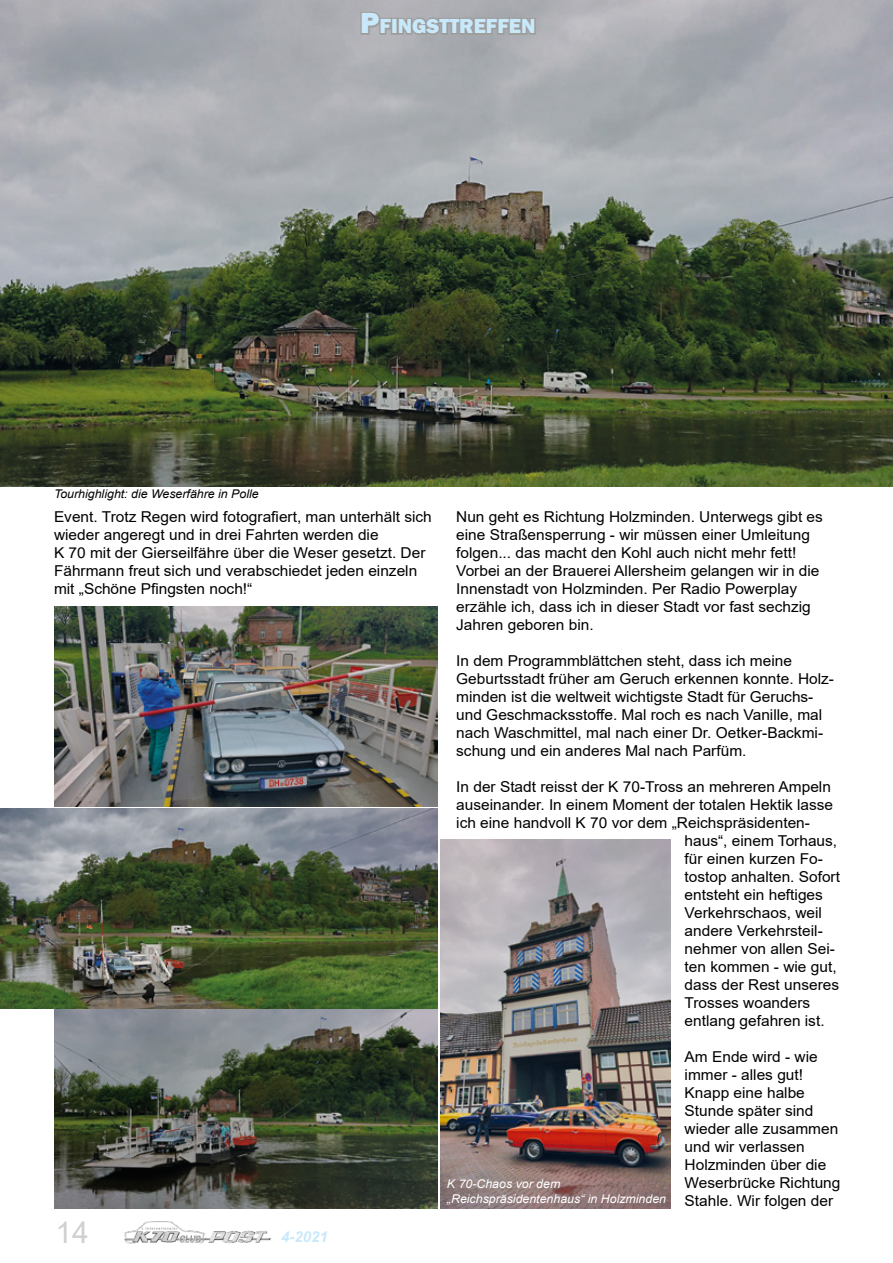
<style>
.page{position:relative;width:893px;height:1263px;background:#fff}
.page>*{position:absolute;margin:0;border:0;box-sizing:border-box;transform-origin:0 0}
.t1{font:30px "Arial";color:#d0d0d0}
.t2{font:800 21px "Franklin Gothic";color:#c9e9fb}
.t3{font:15px/18px "Arial";color:#000}
.t4{font:italic 700 15px "Arial";color:#c9e9fb}
.t5{font:italic 12px/14.4px "Arial";color:#fff}
.t6{font:italic 12px "Arial";color:#000}
.s1{font-size:30px}
</style>
<div class="page">
<img style="left:124px;top:1221px;width:146px;height:22px">
<img style="left:54px;top:606px;width:383px;height:200px">
<img style="left:0;top:0;width:893px;height:486px">
<svg style="left:359px;top:0;width:180px;height:52px;background:#a8a9ac"></svg>
<img style="left:0;top:808px;width:437px;height:200px">
<img style="left:54px;top:1010px;width:383px;height:199px">
<img style="left:440px;top:839px;width:231px;height:369px">
<h2 class="t2" style="left:360px;top:13px;width:177px"><span class="s1">P</span>FINGSTTREFFEN</h2>
<p class="t6" style="left:54px;top:486px;width:206px">Tourhighlight: die Weserfähre in Polle</p>
<p class="t3" style="left:54px;top:508px;width:379px">Event. Trotz Regen wird fotografiert, man unterhält sich wieder angeregt und in drei Fahrten werden die<br>K 70 mit der Gierseilfähre über die Weser gesetzt. Der Fährmann freut sich und verabschiedet jeden einzeln mit „Schöne Pfingsten noch!“</p>
<p class="t3" style="left:456px;top:508px;width:368px">Nun geht es Richtung Holzminden. Unterwegs gibt es eine Straßensperrung - wir müssen einer Umleitung folgen... das macht den Kohl auch nicht mehr fett!<br>Vorbei an der Brauerei Allersheim gelangen wir in die Innenstadt von Holzminden. Per Radio Powerplay erzähle ich, dass ich in dieser Stadt vor fast sechzig Jahren geboren bin.</p>
<p class="t3" style="left:456px;top:652px;width:379px">In dem Programmblättchen steht, dass ich meine Geburtsstadt früher am Geruch erkennen konnte. Holz&shy;minden ist die weltweit wichtigste Stadt für Geruchs&shy;und Geschmacksstoffe. Mal roch es nach Vanille, mal nach Waschmittel, mal nach einer Dr. Oetker-Backmi&shy;schung und ein anderes Mal nach Parfüm.</p>
<p class="t3" style="left:456px;top:778px;width:376px">In der Stadt reisst der K 70-Tross an mehreren Ampeln</p>
<p class="t3" style="left:456px;top:796px;width:378px">auseinander. In einem Moment der totalen Hektik lasse</p>
<p class="t3" style="left:456px;top:814px;width:355px">ich eine handvoll K 70 vor dem „Reichspräsidenten-</p>
<p class="t3" style="left:685px;top:832px;width:154px">haus“, einem Torhaus,</p>
<p class="t3" style="left:685px;top:850px;width:140px">für einen kurzen Fo-</p>
<p class="t3" style="left:685px;top:868px;width:157px">tostop anhalten. Sofort</p>
<p class="t3" style="left:685px;top:886px;width:140px">entsteht ein heftiges</p>
<p class="t3" style="left:685px;top:904px;width:139px">Verkehrschaos, weil</p>
<p class="t3" style="left:685px;top:922px;width:140px">andere Verkehrsteil-</p>
<p class="t3" style="left:685px;top:940px;width:152px">nehmer von allen Sei-</p>
<p class="t3" style="left:685px;top:958px;width:153px">ten kommen - wie gut,</p>
<p class="t3" style="left:685px;top:976px;width:156px">dass der Rest unseres</p>
<p class="t3" style="left:685px;top:994px;width:127px">Trosses woanders</p>
<p class="t3" style="left:685px;top:1012px;width:141px">entlang gefahren ist.</p>
<p class="t3" style="left:685px;top:1048px;width:157px">Am Ende wird - wie immer - alles gut!<br>Knapp eine halbe<br>Stunde später sind wieder alle zusammen und wir verlassen<br>Holzminden über die<br>Weserbrücke Richtung<br>Stahle. Wir folgen der</p>
<h1 class="t1" style="left:55px;top:1212px;width:35px">14</h1>
<p class="t4" style="left:281px;top:1227px;width:48px">4-2021</p>
<p class="t5" style="left:447px;top:1177px;width:221px">K 70-Chaos vor dem „Reichspräsidentenhaus“ in Holzminden</p>
</div>
